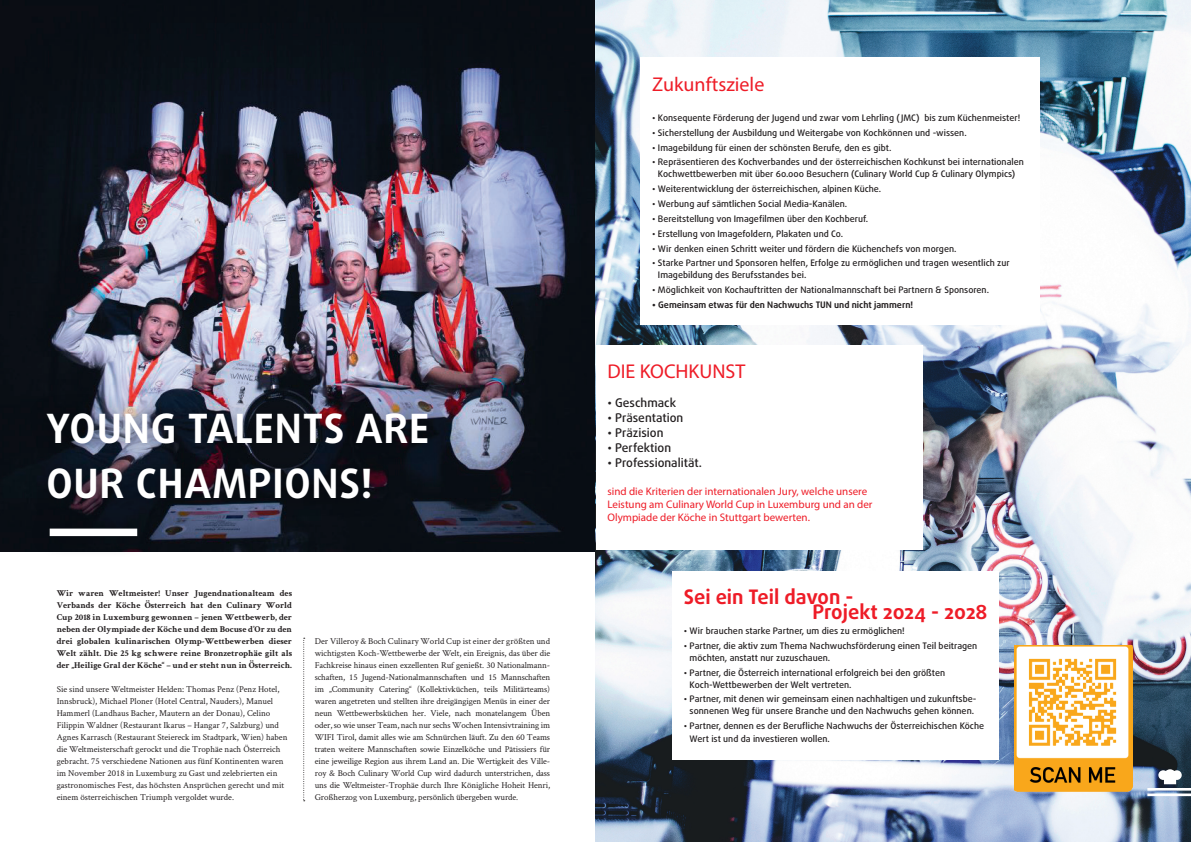
<style>
.page{position:relative;width:1191px;height:842px;background:#fff}
.page>*{position:absolute;margin:0;border:0;box-sizing:border-box;transform-origin:0 0}
.t1{font:700 40.4px/54.6px "Daxline Pro";letter-spacing:.02em;color:#fff}
.t2{font:700 20px/15px "Daxline Pro";color:#ee1c27}
.t3{font:20px "Myriad Pro";color:#ee1c27}
.t4{font:500 12px "Daxline Pro";color:#231f20}
.t5{font:11px/13px "Myriad Pro";color:#ee1c27}
.t6{font:9px/12px "Crimson Text";color:#231f20}
.t7{font:500 9px/12px "Daxline Pro";color:#231f20}
.t8{font:700 9px/12px "Crimson Text";color:#231f20;text-align:justify}
.t9{font:700 9px "Daxline Pro";color:#231f20}
</style>
<div class="page">
<img style="left:0;top:0;width:595px;height:551px">
<img style="left:595px;top:0;width:596px;height:842px">
<div style="left:641px;top:57px;width:399px;height:268px;background:#fff"></div>
<div style="left:672px;top:572px;width:327px;height:188px;background:#fff"></div>
<svg style="left:303px;top:638px;width:2px;height:163px"></svg>
<hr style="left:1147px;top:793px;width:44px;height:3px;background:#fff">
<hr style="left:1147px;top:788px;width:44px;height:3px;background:#fff">
<svg style="left:1158px;top:769px;width:23px;height:15px"></svg>
<div style="left:596px;top:345px;width:326px;height:204px;background:#fff"></div>
<div style="left:27px;top:392px;width:421px;height:166px;background:#000001;opacity:.47"></div>
<div style="left:50px;top:529px;width:87px;height:7px;background:#fff"></div>
<img style="left:1014px;top:646px;width:119px;height:146px">
<h1 class="t1" style="left:46px;top:402px;width:384px">YOUNG TALENTS ARE<br>OUR CHAMPIONS!</h1>
<p class="t8" style="left:57px;top:587px;width:237px">Wir waren Weltmeister! Unser Jugendnationalteam des Verbands der Köche Österreich hat den Culinary World Cup 2018 in Luxemburg gewonnen – jenen Wettbewerb, der neben der Olympiade der Köche und dem Bocuse d’Or zu den drei globalen kulinarischen Olymp-Wettbewerben dieser Welt zählt. Die 25 kg schwere reine Bronzetrophäe gilt als der „Heilige Gral der Köche“ – und er steht nun in Österreich.</p>
<p class="t6" style="left:57px;top:683px;width:232px">Sie sind unsere Weltmeister Helden: Thomas Penz (Penz Hotel, Innsbruck), Michael Ploner (Hotel Central, Nauders), Manuel Hammerl (Landhaus Bacher, Mautern an der Donau), Celino Filippin Waldner (Restaurant Ikarus – Hangar 7, Salzburg) und Agnes Karrasch (Restaurant Steiereck im Stadtpark, Wien) haben die Weltmeisterschaft gerockt und die Trophäe nach Österreich gebracht. 75 verschiedene Nationen aus fünf Kontinenten waren im November 2018 in Luxemburg zu Gast und zelebrierten ein gastronomisches Fest, das höchsten Ansprüchen gerecht und mit einem österreichischen Triumph vergoldet wurde.</p>
<p class="t6" style="left:315px;top:635px;width:237px;text-align:justify">Der Villeroy &amp; Boch Culinary World Cup ist einer der größten und wichtigsten Koch-Wettbewerbe der Welt, ein Ereignis, das über die Fachkreise hinaus einen exzellenten Ruf genießt. 30 Nationalmann&shy;schaften, 15 Jugend-Nationalmannschaften und 15 Mannschaften im „Community Catering“ (Kollektivküchen, teils Militärteams) waren angetreten und stellten ihre dreigängigen Menüs in einer der neun Wettbewerbsküchen her. Viele, nach monatelangem Üben oder, so wie unser Team, nach nur sechs Wochen Intensivtraining im WIFI Tirol, damit alles wie am Schnürchen läuft. Zu den 60 Teams traten weitere Mannschaften sowie Einzelköche und Pâtissiers für eine jeweilige Region aus ihrem Land an. Die Wertigkeit des Ville&shy;roy &amp; Boch Culinary World Cup wird dadurch unterstrichen, dass uns die Weltmeister-Trophäe durch Ihre Königliche Hoheit Henri, Großherzog von Luxemburg, persönlich übergeben wurde.</p>
<h2 class="t3" style="left:652px;top:72px;width:114px">Zukunftsziele</h2>
<p class="t7" style="left:652px;top:112px;width:369px">• Konsequente Förderung der Jugend und zwar vom Lehrling ( JMC) bis zum Küchenmeister!</p>
<p class="t7" style="left:652px;top:127px;width:316px">• Sicherstellung der Ausbildung und Weitergabe von Kochkönnen und -wissen.</p>
<p class="t7" style="left:652px;top:141px;width:241px">• Imagebildung für einen der schönsten Berufe, den es gibt.</p>
<p class="t7" style="left:652px;top:156px;width:373px;text-align:center">• Repräsentieren des Kochverbandes und der österreichischen Kochkunst bei internationalen<br>Kochwettbewerben mit über 60.000 Besuchern (Culinary World Cup &amp; Culinary Olympics)</p>
<p class="t7" style="left:652px;top:183px;width:230px">• Weiterentwicklung der österreichischen, alpinen Küche.</p>
<p class="t7" style="left:652px;top:198px;width:197px">• Werbung auf sämtlichen Social Media-Kanälen.</p>
<p class="t7" style="left:652px;top:213px;width:217px">• Bereitstellung von Imagefilmen über den Kochberuf.</p>
<p class="t7" style="left:652px;top:228px;width:192px">• Erstellung von Imagefoldern, Plakaten und Co.</p>
<p class="t7" style="left:652px;top:242px;width:306px">• Wir denken einen Schritt weiter und fördern die Küchenchefs von morgen.</p>
<p class="t7" style="left:658px;top:257px;width:353px;text-indent:-6px">• Starke Partner und Sponsoren helfen, Erfolge zu ermöglichen und tragen wesentlich zur<br>Imagebildung des Berufsstandes bei.</p>
<p class="t7" style="left:652px;top:284px;width:338px">• Möglichkeit von Kochauftritten der Nationalmannschaft bei Partnern &amp; Sponsoren.</p>
<p class="t9" style="left:652px;top:299px;width:262px">• Gemeinsam etwas für den Nachwuchs TUN und nicht jammern!</p>
<h2 class="t3" style="left:607px;top:358px;width:139px">DIE KOCHKUNST</h2>
<h3 class="t4" style="left:607px;top:395px;width:70px">• Geschmack</h3>
<h3 class="t4" style="left:607px;top:410px;width:77px">• Präsentation</h3>
<h3 class="t4" style="left:607px;top:425px;width:57px">• Präzision</h3>
<h3 class="t4" style="left:607px;top:439px;width:65px">• Perfektion</h3>
<h3 class="t4" style="left:607px;top:454px;width:96px">• Professionalität.</h3>
<p class="t5" style="left:607px;top:485px;width:266px">sind die Kriterien der internationalen Jury, welche unsere<br>Leistung am Culinary World Cup in Luxemburg und an der<br>Olympiade der Köche in Stuttgart bewerten.</p>
<h2 class="t2" style="left:812px;top:590px;width:177px;text-indent:-128px">Sei ein Teil davon -<br>Projekt 2024 - 2028</h2>
<p class="t7" style="left:684px;top:625px;width:222px">• Wir brauchen starke Partner, um dies zu ermöglichen!</p>
<p class="t7" style="left:689px;top:640px;width:289px;text-indent:-6px">• Partner, die aktiv zum Thema Nachwuchsförderung einen Teil beitragen möchten, anstatt nur zuzuschauen.</p>
<p class="t7" style="left:689px;top:666px;width:257px;text-indent:-6px">• Partner, die Österreich international erfolgreich bei den größten<br>Koch-Wettbewerben der Welt vertreten.</p>
<p class="t7" style="left:684px;top:693px;width:294px;text-align:center">• Partner, mit denen wir gemeinsam einen nachhaltigen und zukunftsbe&shy;sonnenen Weg für unsere Branche und den Nachwuchs gehen können.</p>
<p class="t7" style="left:689px;top:720px;width:296px;line-height:13px;text-indent:-6px">• Partner, dennen es der Berufliche Nachwuchs der Österreichischen Köche<br>Wert ist und da investieren wollen.</p>
</div>
